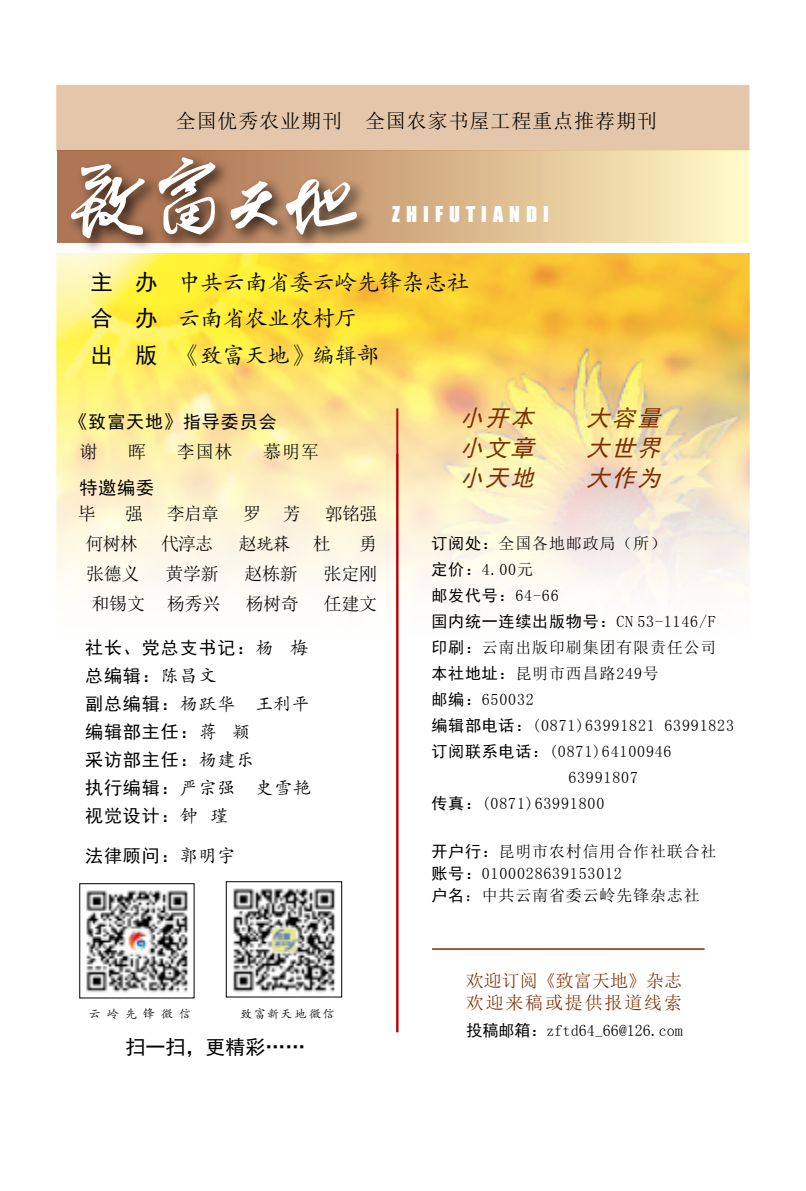
<style>
.page{position:relative;width:806px;height:1191px;background:#fff}
.page>*{position:absolute;margin:0;border:0;box-sizing:border-box;transform-origin:0 0}
.t1{font:italic 23px "Sim Hei";color:#7f2d00}
.t2{font:22.4px/36.4px "FZKTK GBK1 0";color:#000}
.t3{font:22.4px/36.4px "Sim Hei";color:#000;text-align:justify}
.t4{font:20px "Sim Sun";letter-spacing:.045em;color:#000}
.t5{font:20px "Impact";letter-spacing:.3em;color:#fff}
.t6{font:20px "Sim Hei";color:#000}
.t7{font:18px/28px "Sim Hei";letter-spacing:.05em;color:#000}
.t8{font:18px "Sim Sun";letter-spacing:-.02em;color:#000}
.t9{font:18px/22px "Sim Sun";letter-spacing:.1em;color:#7f2d00}
.t10{font:18px "FZKTK GBK1 0";letter-spacing:.05em;color:#000}
.t11{font:16px/22px "Sim Sun";letter-spacing:.05em;color:#000}
.t12{font:16px/26px "Sim Hei";letter-spacing:.05em;color:#000}
.t13{font:16px "Sim Sun";color:#000}
.t14{font:12px "FZKTK GBK1 0";letter-spacing:.125em;color:#000}
.t15{font:12px "FZKTK GBK1 0";letter-spacing:.195em;color:#000}
.s1{font-family:"FZKTK GBK1 0"}
.s2{font-family:"Sim Hei"}
.s3{font-family:"Sim Sun"}
</style>
<div class="page">
<img style="left:57px;top:254px;width:691px;height:415px">
<img style="left:86px;top:890px;width:102px;height:103px">
<img style="left:233px;top:888px;width:102px;height:105px">
<div style="left:226px;top:881px;width:116px;height:116px;border:1px solid #000"></div>
<div style="left:56px;top:85px;width:692px;height:66px;background:#e4c7aa"></div>
<div style="left:57px;top:150px;width:691px;height:92px;background:linear-gradient(to right,#a36345,#fff5c2)"></div>
<hr style="left:432px;top:948px;width:272px;height:1px;background:#7f2d00">
<hr style="left:396px;top:408px;width:2px;height:624px;background:#bf0008">
<div style="left:66px;top:153px;width:306px;height:102px;background:#000;opacity:.75"></div>
<svg style="left:71px;top:163px;width:75px;height:75px"></svg>
<svg style="left:285px;top:178px;width:72px;height:57px"></svg>
<svg style="left:229px;top:181px;width:49px;height:50px"></svg>
<svg style="left:158px;top:157px;width:59px;height:78px"></svg>
<p class="t4" style="left:176px;top:110px;width:482px">全国优秀农业期刊 全国农家书屋工程重点推荐期刊</p>
<p class="t5" style="left:392px;top:199px;width:158px">ZHIFUTIANDI</p>
<h2 class="t3" style="left:90px;top:264px;width:69px">主 办合 办出 版</h2>
<h2 class="t2" style="left:178px;top:265px;width:292px">中共云南省委云岭先锋杂志社云南省农业农村厅<br>《致富天地》编辑部</h2>
<p class="t7" style="left:69px;top:408px;width:209px">《致富天地》指导委员会</p>
<p class="t8" style="left:79px;top:443px;width:19px">谢</p>
<p class="t8" style="left:128px;top:443px;width:19px">晖</p>
<p class="t8" style="left:177px;top:443px;width:57px">李国林</p>
<p class="t8" style="left:263px;top:443px;width:57px">慕明军</p>
<p class="t7" style="left:79px;top:474px;width:76px">特邀编委</p>
<p class="t8" style="left:78px;top:504px;width:19px">毕</p>
<p class="t8" style="left:125px;top:504px;width:20px">强</p>
<p class="t8" style="left:167px;top:504px;width:54px">李启章</p>
<p class="t8" style="left:243px;top:504px;width:59px">罗 芳</p>
<p class="t8" style="left:324px;top:504px;width:54px">郭铭强</p>
<p class="t8" style="left:86px;top:535px;width:54px">何树林</p>
<p class="t8" style="left:161px;top:535px;width:54px">代淳志</p>
<p class="t8" style="left:238px;top:535px;width:94px">赵<span class="s1">珖菻</span> 杜</p>
<p class="t8" style="left:359px;top:535px;width:19px">勇</p>
<p class="t8" style="left:86px;top:565px;width:55px">张德义</p>
<p class="t8" style="left:165px;top:565px;width:55px">黄学新</p>
<p class="t8" style="left:244px;top:565px;width:55px">赵栋新</p>
<p class="t8" style="left:323px;top:565px;width:55px">张定刚</p>
<p class="t8" style="left:91px;top:595px;width:130px">和锡文 杨秀兴</p>
<p class="t8" style="left:245px;top:595px;width:55px">杨树奇</p>
<p class="t8" style="left:323px;top:595px;width:55px">任建文</p>
<p class="t7" style="left:85px;top:633px;width:224px">社长、党总支书记：<span class="s1">杨 梅</span>总编辑：<span class="s1">陈昌文</span></p>
<p class="t10" style="left:85px;top:694px;width:226px"><span class="s2">副总编辑：</span>杨跃华 王利平</p>
<p class="t7" style="left:85px;top:717px;width:171px">编辑部主任：<span class="s1">蒋 颖</span>采访部主任：<span class="s1">杨建乐</span></p>
<p class="t10" style="left:85px;top:778px;width:227px"><span class="s2">执行编辑：</span>严宗强 史雪艳</p>
<p class="t7" style="left:85px;top:801px;width:145px">视觉设计：<span class="s1">钟 瑾</span></p>
<p class="t7" style="left:85px;top:841px;width:152px">法律顾问：<span class="s1">郭明宇</span></p>
<p class="t15" style="left:89px;top:1007px;width:103px">云岭先锋微信</p>
<p class="t14" style="left:240px;top:1007px;width:95px">致富新天地微信</p>
<p class="t6" style="left:125px;top:1036px;width:181px">扫一扫，更精彩……</p>
<h1 class="t1" style="left:459px;top:406px;width:81px">小开本</h1>
<h1 class="t1" style="left:586px;top:406px;width:81px">大容量</h1>
<h1 class="t1" style="left:459px;top:436px;width:81px">小文章</h1>
<h1 class="t1" style="left:586px;top:436px;width:81px">大世界</h1>
<h1 class="t1" style="left:459px;top:466px;width:81px">小天地</h1>
<h1 class="t1" style="left:586px;top:466px;width:81px">大作为</h1>
<p class="t11" style="left:431px;top:530px;width:236px;line-height:26px"><span class="s2">订阅处：</span>全国各地邮政局（所）<span class="s2">定价：</span>4.00元</p>
<p class="t12" style="left:431px;top:582px;width:286px">邮发代号：<span class="s3">64-66<br></span>国内统一连续出版物号：<span class="s3">CN 53-1146/F</span></p>
<p class="t11" style="left:431px;top:636px;width:286px"><span class="s2">印刷：</span>云南出版印刷集团有限责任公司</p>
<p class="t11" style="left:431px;top:662px;width:229px"><span class="s2">本社地址：</span>昆明市西昌路249号</p>
<p class="t11" style="left:431px;top:688px;width:104px"><span class="s2">邮编：</span>650032</p>
<p class="t11" style="left:431px;top:714px;width:304px"><span class="s2">编辑部电话：</span>(0871)63991821 63991823</p>
<p class="t11" style="left:431px;top:740px;width:241px"><span class="s2">订阅联系电话：</span>(0871)64100946</p>
<p class="t11" style="left:568px;top:766px;width:71px">63991807</p>
<p class="t11" style="left:431px;top:792px;width:174px"><span class="s2">传真：</span>(0871)63991800</p>
<p class="t11" style="left:431px;top:840px;width:286px"><span class="s2">开户行：</span>昆明市农村信用合作社联合社<span class="s2">账号：</span>0100028639153012<br><span class="s2">户名</span>：中共云南省委云岭先锋杂志社</p>
<p class="t9" style="left:465px;top:969px;width:218px">欢迎订阅《致富天地》杂志欢迎来稿或提供报道线索</p>
<p class="t13" style="left:466px;top:1022px;width:217px"><span class="s2">投稿邮箱：</span>zftd64-66@126.com</p>
</div>
